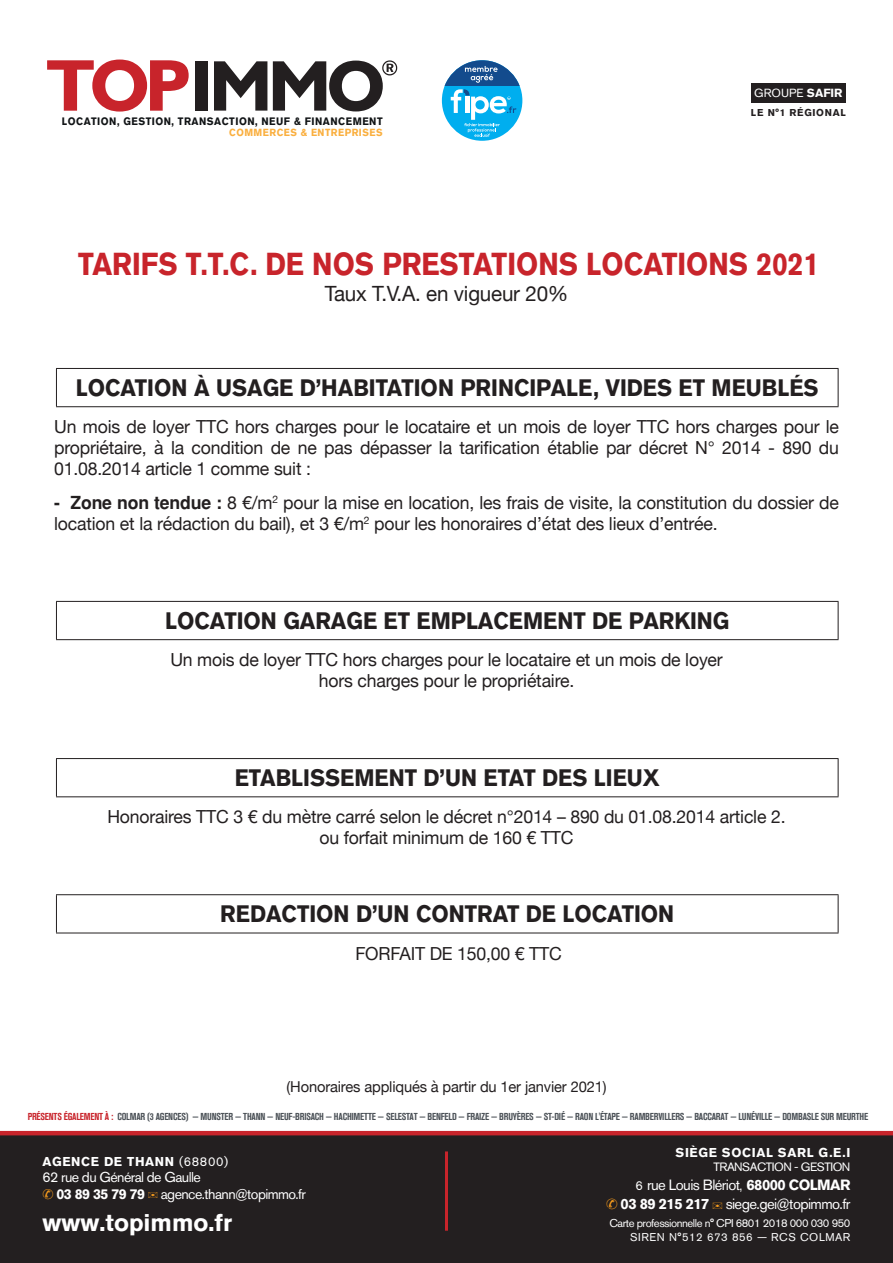
<style>
.page{position:relative;width:893px;height:1263px;background:#fff}
.page>*{position:absolute;margin:0;border:0;box-sizing:border-box;transform-origin:0 0}
.t1{font:700 31.5px "Akzidenz Grotesk BQ";color:#c8242b;scale:.89 1}
.t2{font:700 24px "Akzidenz Grotesk BQ";color:#fff}
.t3{font:700 23.7px "Akzidenz Grotesk BQ";color:#231f20;scale:.93 1}
.t4{font:21px "Helvetica Neue";letter-spacing:-.01em;color:#231f20}
.t5{font:18px/21px "Helvetica Neue";letter-spacing:-.01em;color:#231f20;text-align:center}
.t6{font:15px "Helvetica Neue";letter-spacing:-.01em;color:#231f20}
.t7{font:14.7px/19.4px "Akzidenz Grotesk BQ";letter-spacing:-.04em;color:#fff;text-align:right}
.t8{font:14.1px/16.5px "Akzidenz Grotesk BQ";letter-spacing:-.04em;color:#fff}
.t9{font:700 12.75px "Akzidenz Grotesk BQ";letter-spacing:.05em;color:#fff}
.t10{font:12px "Akzidenz Grotesk BQ";letter-spacing:-.04em;color:#fff}
.t11{font:11.7px "Akzidenz Grotesk BQ";color:#fff}
.t12{font:11.25px/13.5px "Akzidenz Grotesk BQ";letter-spacing:-.04em;color:#fff;text-align:right}
.t13{font:700 10.65px "Akzidenz Grotesk BQ";letter-spacing:.05em;color:#111416;scale:.93 1}
.t14{font:700 10.2px "Akzidenz Grotesk BQ";letter-spacing:.05em;color:#faaf3f;scale:.93 1}
.t15{font:10.05px "Akzidenz Grotesk BQ Bd Cnd Alt";letter-spacing:-.02em;color:#4b5157}
.t16{font:700 9.9px "Akzidenz Grotesk BQ";letter-spacing:.07em;color:#231f20}
.s1{font-weight:700}
.s2{font-family:"Helvetica";font-weight:700}
.s3{color:#c8242b}
.s4{font-size:12.9px}
.s5{color:#f89c1c}
.s6{font-weight:400}
</style>
<div class="page">
<hr style="left:56px;top:368px;width:782px;height:1px;background:#231f20">
<hr style="left:56px;top:369px;width:1px;height:37px;background:#231f20">
<hr style="left:838px;top:369px;width:1px;height:37px;background:#231f20">
<hr style="left:56px;top:406px;width:782px;height:1px;background:#231f20">
<hr style="left:56px;top:601px;width:782px;height:1px;background:#231f20">
<hr style="left:56px;top:602px;width:1px;height:37px;background:#231f20">
<hr style="left:838px;top:602px;width:1px;height:37px;background:#231f20">
<hr style="left:56px;top:639px;width:782px;height:1px;background:#231f20">
<hr style="left:56px;top:758px;width:782px;height:1px;background:#231f20">
<hr style="left:56px;top:759px;width:1px;height:37px;background:#231f20">
<hr style="left:838px;top:759px;width:1px;height:37px;background:#231f20">
<hr style="left:56px;top:796px;width:782px;height:1px;background:#231f20">
<hr style="left:56px;top:894px;width:782px;height:1px;background:#231f20">
<hr style="left:56px;top:895px;width:1px;height:37px;background:#231f20">
<hr style="left:838px;top:895px;width:1px;height:37px;background:#231f20">
<hr style="left:56px;top:932px;width:782px;height:1px;background:#231f20">
<svg style="left:47px;top:60px;width:142px;height:52px"></svg>
<div style="left:196px;top:61px;width:12px;height:50px;background:#231f20"></div>
<svg style="left:214px;top:61px;width:53px;height:50px"></svg>
<svg style="left:273px;top:60px;width:124px;height:51px"></svg>
<div style="left:751px;top:83px;width:95px;height:20px;background:#231f20"></div>
<div style="left:442px;top:60px;width:80px;height:81px;background:#00aeef;border-radius:50%"></div>
<svg style="left:445px;top:60px;width:75px;height:25px"></svg>
<svg style="left:465px;top:66px;width:33px;height:17px"></svg>
<svg style="left:451px;top:89px;width:65px;height:48px"></svg>
<div style="left:0;top:1135px;width:893px;height:128px;background:#231f20"></div>
<hr style="left:0;top:1131px;width:893px;height:4px;background:#c8242b">
<hr style="left:445px;top:1151px;width:3px;height:80px;background:#c8242b">
<p class="t13" style="left:62px;top:115px;width:346px">LOCATION, GESTION, TRANSACTION, NEUF &amp; FINANCEMENT</p>
<p class="t14" style="left:229px;top:127px;width:166px">COMMERCES &amp; ENTREPRISES</p>
<p class="t11" style="left:754px;top:86px;width:90px">GROUPE <span class="s1">SAFIR</span></p>
<p class="t16" style="left:751px;top:107px;width:96px">LE N°1 RÉGIONAL</p>
<h1 class="t1" style="left:78px;top:245px;width:834px">TARIFS T.T.C. DE NOS PRESTATIONS LOCATIONS 2021</h1>
<p class="t4" style="left:325px;top:278px;width:245px">Taux T.V.A. en vigueur 20%</p>
<h3 class="t3" style="left:76px;top:374px;width:800px">LOCATION À USAGE D’HABITATION PRINCIPALE, VIDES ET MEUBLÉS</h3>
<p class="t5" style="left:54px;top:417px;width:786px;text-align:justify">Un mois de loyer TTC hors charges pour le locataire et un mois de loyer TTC hors charges pour le propriétaire, à la condition de ne pas dépasser la tarification établie par décret N° 2014 - 890 du 01.08.2014 article 1 comme suit :</p>
<p class="t5" style="left:54px;top:493px;width:786px;text-align:left"><span class="s2">- Zone non tendue :</span> 8 €/m<sup>2</sup> pour la mise en location, les frais de visite, la constitution du dossier de location et la rédaction du bail), et 3 €/m<sup>2</sup> pour les honoraires d’état des lieux d’entrée.</p>
<h3 class="t3" style="left:165px;top:607px;width:608px">LOCATION GARAGE ET EMPLACEMENT DE PARKING</h3>
<p class="t5" style="left:170px;top:650px;width:554px">Un mois de loyer TTC hors charges pour le locataire et un mois de loyer hors charges pour le propriétaire.</p>
<h3 class="t3" style="left:235px;top:764px;width:459px">ETABLISSEMENT D’UN ETAT DES LIEUX</h3>
<p class="t5" style="left:107px;top:807px;width:680px">Honoraires TTC 3 € du mètre carré selon le décret n°2014 – 890 du 01.08.2014 article 2. ou forfait minimum de 160 € TTC</p>
<h3 class="t3" style="left:220px;top:900px;width:490px">REDACTION D’UN CONTRAT DE LOCATION</h3>
<p class="t5" style="left:355px;top:944px;width:208px">FORFAIT DE 150,00 € TTC</p>
<p class="t6" style="left:287px;top:1075px;width:321px">(Honoraires appliqués à partir du 1er janvier 2021)</p>
<p class="t15" style="left:28px;top:1111px;width:842px"><span class="s3">PRÉSENTS ÉGALEMENT À :</span> COLMAR (3 AGENCES) — MUNSTER — THANN — NEUF-BRISACH — HACHIMETTE — SELESTAT — BENFELD — FRAIZE — BRUYÈRES — ST-DIÉ — RAON L'ÉTAPE — RAMBERVILLERS — BACCARAT — LUNÉVILLE — DOMBASLE SUR MEURTHE</p>
<p class="t9" style="left:676px;top:1145px;width:176px">SIÈGE SOCIAL SARL G.E.I</p>
<p class="t10" style="left:713px;top:1159px;width:139px">TRANSACTION - GESTION</p>
<p class="t7" style="left:606px;top:1175px;width:246px"><span class="s4">6</span> rue Louis Blériot<span class="s4">,</span> <span class="s1">68000 COLMAR<br></span><span class="s5">✆</span> <span class="s1">03 89 215 217</span> <span class="s5">✉</span> siege.gei@topimmo.fr</p>
<p class="t12" style="left:609px;top:1217px;width:242px">Carte professionnelle n° CPI 6801 2018 000 030 950<br>SIREN n°512 673 856 — RCS COLMAR</p>
<p class="t9" style="left:43px;top:1154px;width:187px">AGENCE DE THANN <span class="s6">(68800)</span></p>
<p class="t8" style="left:43px;top:1169px;width:265px">62 rue du Général de Gaulle<br><span class="s5">✆</span> <span class="s1">03 89 35 79 79</span> <span class="s5">✉</span> agence.thann@topimmo.fr</p>
<h2 class="t2" style="left:43px;top:1208px;width:191px">www.topimmo.fr</h2>
</div>
